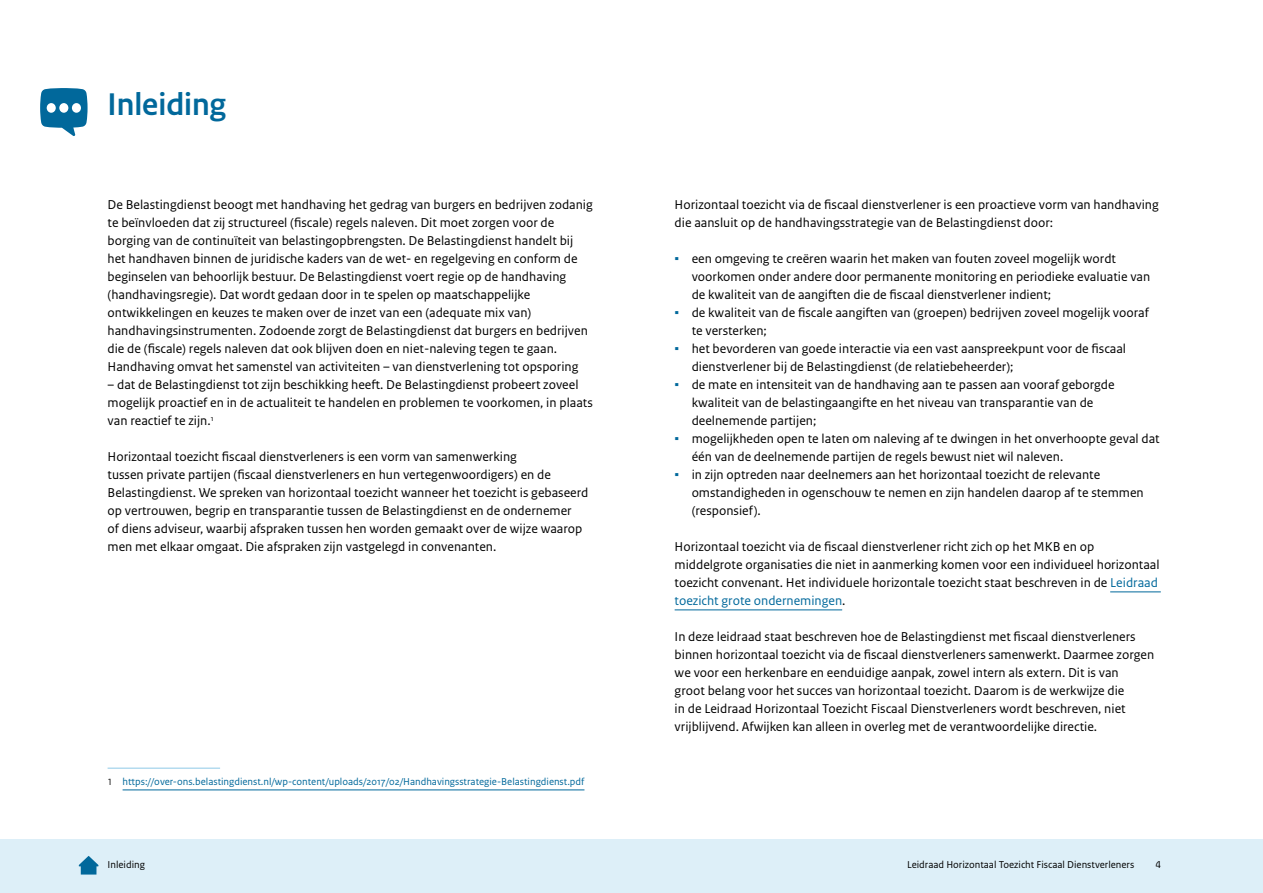
<style>
.page{position:relative;width:1263px;height:893px;background:#fff}
.page>*{position:absolute;margin:0;border:0;box-sizing:border-box;transform-origin:0 0}
.Hoofdstuktitel_klein{font:700 33px "Rijksoverheid Sans Heading";color:#01689b}
.Body_witregel{font:13.5px/18px "Rijksoverheid Sans Text";color:#000}
.Voetnoot{font:10.5px "Rijksoverheid Sans Text";color:#01689b}
.t1{font:10.5px "Rijksoverheid Sans Text";color:#000}
.s1{font-size:9.45px;color:#000}
.s2{font-family:"Impact";color:#01689b}
.s3{color:#01689b}
</style>
<div class="page">
<div style="left:0;top:839px;width:1263px;height:54px;background:#ddeff8"></div>
<svg style="left:79px;top:856px;width:19px;height:18px"></svg>
<hr style="left:108px;top:768px;width:112px;height:1px;background:#8fcae7">
<hr style="left:123px;top:789px;width:461px;height:1px;background:#01689b">
<hr style="left:1110px;top:591px;width:51px;height:1px;background:#01689b">
<hr style="left:675px;top:609px;width:167px;height:1px;background:#01689b">
<svg style="left:40px;top:88px;width:48px;height:48px"></svg>
<h1 class="Hoofdstuktitel_klein" style="left:108px;top:86px;width:120px">Inleiding</h1>
<p class="Body_witregel" style="left:108px;top:196px;width:487px">De Belastingdienst beoogt met handhaving het gedrag van burgers en bedrijven zodanig te beïnvloeden dat zij structureel (fiscale) regels naleven. Dit moet zorgen voor de borging van de continuïteit van belastingopbrengsten. De Belastingdienst handelt bij het handhaven binnen de juridische kaders van de wet- en regelgeving en conform de beginselen van behoorlijk bestuur. De Belastingdienst voert regie op de handhaving (handhavingsregie). Dat wordt gedaan door in te spelen op maatschappelijke ontwikkelingen en keuzes te maken over de inzet van een (adequate mix van) handhavingsinstrumenten. Zodoende zorgt de Belastingdienst dat burgers en bedrijven die de (fiscale) regels naleven dat ook blijven doen en niet-naleving tegen te gaan.<br>Handhaving omvat het samenstel van activiteiten – van dienstverlening tot opsporing</p>
<p class="Body_witregel" style="left:108px;top:376px;width:487px">– dat de Belastingdienst tot zijn beschikking heeft. De Belastingdienst probeert zoveel mogelijk proactief en in de actualiteit te handelen en problemen te voorkomen, in plaats van reactief te zijn.<sup>1</sup></p>
<p class="Body_witregel" style="left:108px;top:448px;width:482px">Horizontaal toezicht fiscaal dienstverleners is een vorm van samenwerking<br>tussen private partijen (fiscaal dienstverleners en hun vertegenwoordigers) en de Belastingdienst. We spreken van horizontaal toezicht wanneer het toezicht is gebaseerd op vertrouwen, begrip en transparantie tussen de Belastingdienst en de ondernemer<br>of diens adviseur, waarbij afspraken tussen hen worden gemaakt over de wijze waarop men met elkaar omgaat. Die afspraken zijn vastgelegd in convenanten.</p>
<p class="Voetnoot" style="left:108px;top:776px;width:478px"><span class="s1">1</span> https://over-ons.belastingdienst.nl/wp-content/uploads/2017/02/Handhavingsstrategie-Belastingdienst.pdf</p>
<p class="Body_witregel" style="left:675px;top:196px;width:485px">Horizontaal toezicht via de fiscaal dienstverlener is een proactieve vorm van handhaving die aansluit op de handhavingsstrategie van de Belastingdienst door:</p>
<p class="Body_witregel" style="left:692px;top:250px;width:460px;text-indent:-17px"><span class="s2">▪</span> een omgeving te creëren waarin het maken van fouten zoveel mogelijk wordt voorkomen onder andere door permanente monitoring en periodieke evaluatie van de kwaliteit van de aangiften die de fiscaal dienstverlener indient;</p>
<p class="Body_witregel" style="left:692px;top:304px;width:459px;text-indent:-17px"><span class="s2">▪</span> de kwaliteit van de fiscale aangiften van (groepen) bedrijven zoveel mogelijk vooraf te versterken;</p>
<p class="Body_witregel" style="left:692px;top:340px;width:436px;text-indent:-17px"><span class="s2">▪</span> het bevorderen van goede interactie via een vast aanspreekpunt voor de fiscaal dienstverlener bij de Belastingdienst (de relatiebeheerder);</p>
<p class="Body_witregel" style="left:692px;top:376px;width:424px;text-indent:-17px"><span class="s2">▪</span> de mate en intensiteit van de handhaving aan te passen aan vooraf geborgde kwaliteit van de belastingaangifte en het niveau van transparantie van de deelnemende partijen;</p>
<p class="Body_witregel" style="left:692px;top:430px;width:470px;text-indent:-17px"><span class="s2">▪</span> mogelijkheden open te laten om naleving af te dwingen in het onverhoopte geval dat één van de deelnemende partijen de regels bewust niet wil naleven.</p>
<p class="Body_witregel" style="left:692px;top:466px;width:454px;text-indent:-17px"><span class="s2">▪</span> in zijn optreden naar deelnemers aan het horizontaal toezicht de relevante omstandigheden in ogenschouw te nemen en zijn handelen daarop af te stemmen (responsief).</p>
<p class="Body_witregel" style="left:675px;top:538px;width:486px">Horizontaal toezicht via de fiscaal dienstverlener richt zich op het MKB en op middelgrote organisaties die niet in aanmerking komen voor een individueel horizontaal toezicht convenant. Het individuele horizontale toezicht staat beschreven in de <span class="s3">Leidraad toezicht grote ondernemingen</span>.</p>
<p class="Body_witregel" style="left:675px;top:628px;width:481px">In deze leidraad staat beschreven hoe de Belastingdienst met fiscaal dienstverleners binnen horizontaal toezicht via de fiscaal dienstverleners samenwerkt. Daarmee zorgen we voor een herkenbare en eenduidige aanpak, zowel intern als extern. Dit is van<br>groot belang voor het succes van horizontaal toezicht. Daarom is de werkwijze die<br>in de Leidraad Horizontaal Toezicht Fiscaal Dienstverleners wordt beschreven, niet vrijblijvend. Afwijken kan alleen in overleg met de verantwoordelijke directie.</p>
<p class="t1" style="left:108px;top:859px;width:39px">Inleiding</p>
<p class="t1" style="left:907px;top:859px;width:229px">Leidraad Horizontaal Toezicht Fiscaal Dienstverleners</p>
<p class="t1" style="left:1155px;top:859px;width:7px">4</p>
</div>
